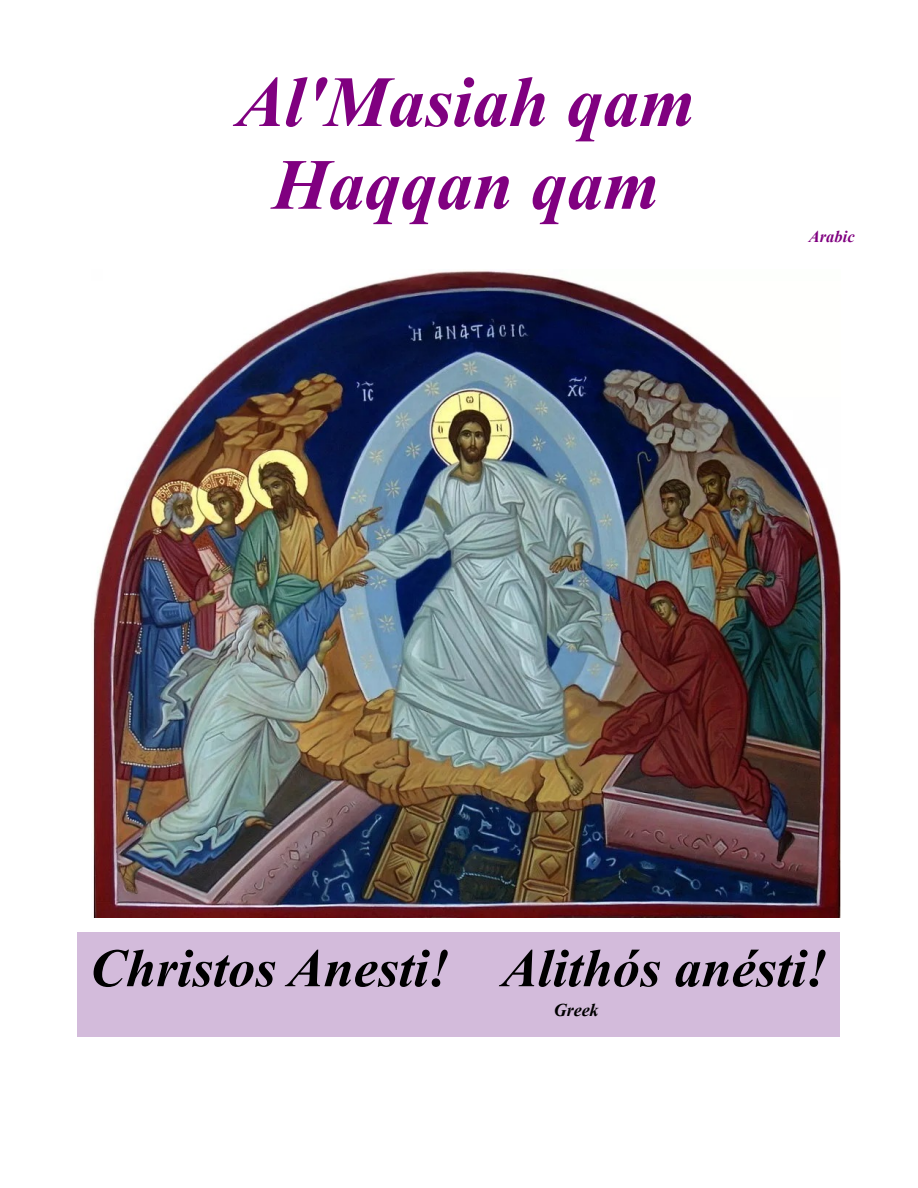
<style>
.page{position:relative;width:918px;height:1188px;background:#fff}
.page>*{position:absolute;margin:0;border:0;box-sizing:border-box;transform-origin:0 0}
.t1{font:italic 700 72px/82.8px "Times New Roman";color:#800080;text-align:center}
.t2{font:italic 700 54px "Times New Roman";color:#000}
.t3{font:italic 700 18px "Times New Roman";color:#000}
.t4{font:italic 700 16.5px "Times New Roman";color:#800080}
</style>
<div class="page">
<img style="left:93px;top:271px;width:747px;height:646px">
<div style="left:77px;top:932px;width:763px;height:104px;background:#d3bbdb"></div>
<h1 class="t1" style="left:237px;top:68px;width:460px">Al'Masiah qam<br>Haqqan qam</h1>
<p class="t4" style="left:809px;top:231px;width:47px">Arabic</p>
<p class="t2" style="left:90px;top:950px;width:739px">Christos Anesti! Alithós anésti!</p>
<p class="t3" style="left:554px;top:1004px;width:46px">Greek</p>
</div>
